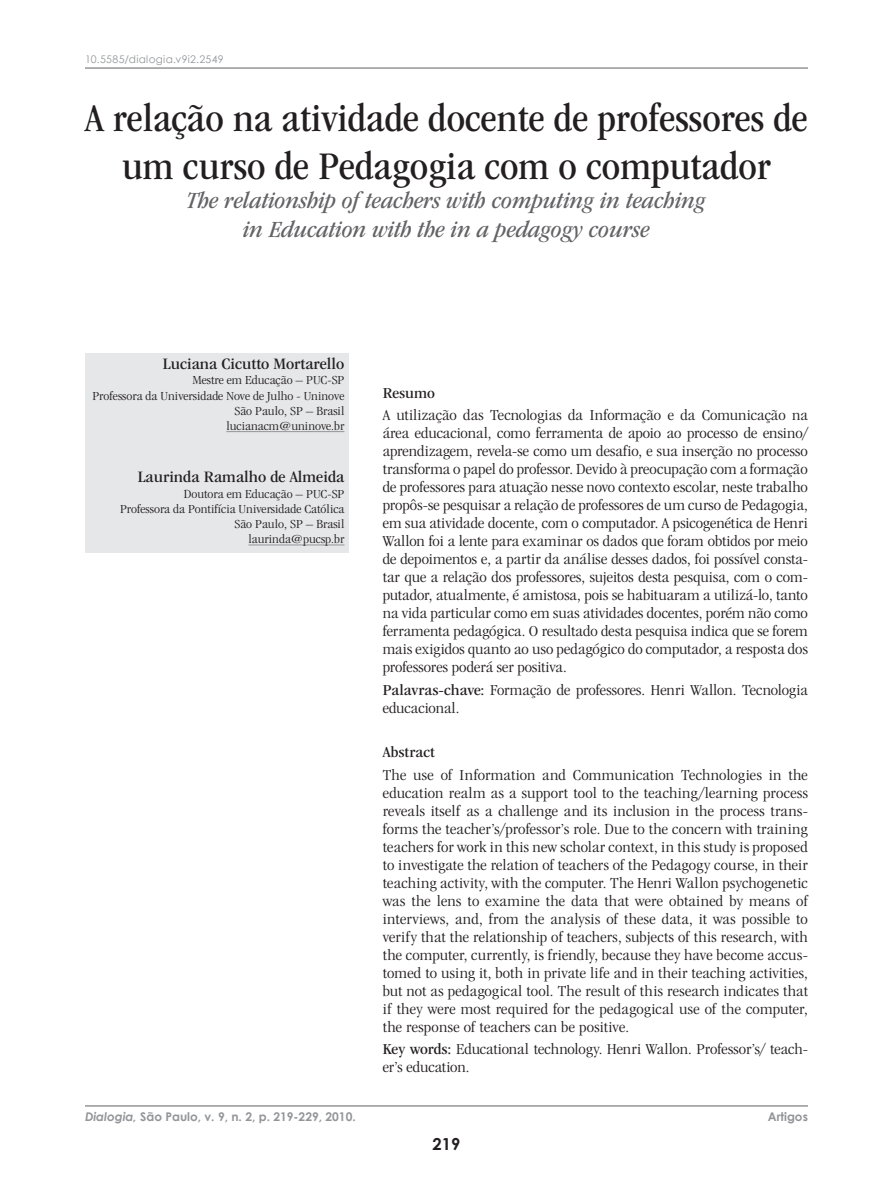
<style>
.page{position:relative;width:893px;height:1191px;background:#fff}
.page>*{position:absolute;margin:0;border:0;box-sizing:border-box;transform-origin:0 0}
.Di_Titulo{font:condensed 40.5px/48.6px "ITC Garamond Std";color:#231f20;text-align:center;scale:1.1 1}
.Di_Titulo_ingles{font:italic condensed 24px/28.8px "ITC Garamond Std";color:#636366;text-align:center;scale:1.1 1}
.Di_Autor{font:condensed 16.5px "ITC Garamond Std";color:#231f20;scale:1.2 1}
.Di_zx_Numero_da_pagi{font:700 16.5px "Century Gothic";color:#231f20}
.Di_a_Resumo{font:300 condensed 15.75px/18px "ITC Garamond Std";letter-spacing:.005em;color:#231f20;text-align:justify;scale:1.2 1}
.Di_a_Resumo-2{font:condensed 15.75px "ITC Garamond Std";letter-spacing:.005em;color:#231f20;scale:1.2 1}
.Di_Autor_creditos{font:300 condensed 12.75px "ITC Garamond Std";color:#231f20;scale:1.2 1}
.Di_zx_Paginadores{font:700 12px "Century Gothic";color:#939598}
.Di_zx_Paginadores-2{font:10.5px "Century Gothic";letter-spacing:.03em;color:#939598}
.s1{font-weight:400}
.s2{font-style:italic}
</style>
<div class="page">
<hr style="left:85px;top:67px;width:723px;height:2px;background:#939598">
<hr style="left:85px;top:1105px;width:723px;height:1px;background:#939598">
<div style="left:85px;top:353px;width:264px;height:199px;background:#e6e7e9"></div>
<hr style="left:226px;top:431px;width:118px;height:1px;background:#939598">
<hr style="left:248px;top:544px;width:96px;height:1px;background:#939598">
<p class="Di_zx_Paginadores-2" style="left:85px;top:53px;width:140px">10.5585/dialogia.v9i2.2549</p>
<p class="Di_Titulo" style="left:85px;top:94px;width:658px">A relação na atividade docente de professores de um curso de Pedagogia com o computador</p>
<p class="Di_Titulo_ingles" style="left:187px;top:186px;width:473px">The relationship of teachers with computing in teaching in Education with the in a pedagogy course</p>
<p class="Di_Autor" style="left:163px;top:354px;width:153px">Luciana Cicutto Mortarello</p>
<p class="Di_Autor_creditos" style="left:192px;top:373px;width:128px">Mestre em Educação – PUC-SP</p>
<p class="Di_Autor_creditos" style="left:93px;top:388px;width:211px">Professora da Universidade Nove de Julho - Uninove</p>
<p class="Di_Autor_creditos" style="left:234px;top:404px;width:93px">São Paulo, SP – Brasil</p>
<p class="Di_Autor_creditos" style="left:226px;top:419px;width:100px">lucianacm@uninove.br</p>
<p class="Di_Autor" style="left:138px;top:468px;width:174px">Laurinda Ramalho de Almeida</p>
<p class="Di_Autor_creditos" style="left:184px;top:486px;width:135px">Doutora em Educação – PUC-SP</p>
<p class="Di_Autor_creditos" style="left:120px;top:502px;width:188px">Professora da Pontifícia Universidade Católica</p>
<p class="Di_Autor_creditos" style="left:234px;top:517px;width:93px">São Paulo, SP – Brasil</p>
<p class="Di_Autor_creditos" style="left:248px;top:532px;width:81px">laurinda@pucsp.br</p>
<p class="Di_a_Resumo-2" style="left:383px;top:384px;width:45px">Resumo</p>
<p class="Di_a_Resumo" style="left:383px;top:406px;width:356px">A utilização das Tecnologias da Informação e da Comunicação na área educacional, como ferramenta de apoio ao processo de ensino/ aprendizagem, revela-se como um desafio, e sua inserção no processo transforma o papel do professor. Devido à preocupação com a formação de professores para atuação nesse novo contexto escolar, neste trabalho propôs-se pesquisar a relação de professores de um curso de Pedagogia, em sua atividade docente, com o computador. A psicogenética de Henri Wallon foi a lente para examinar os dados que foram obtidos por meio de depoimentos e, a partir da análise desses dados, foi possível consta&shy;tar que a relação dos professores, sujeitos desta pesquisa, com o com&shy;putador, atualmente, é amistosa, pois se habituaram a utilizá-lo, tanto na vida particular como em suas atividades docentes, porém não como ferramenta pedagógica. O resultado desta pesquisa indica que se forem mais exigidos quanto ao uso pedagógico do computador, a resposta dos professores poderá ser positiva.</p>
<p class="Di_a_Resumo" style="left:383px;top:681px;width:356px"><span class="s1">Palavras-chave:</span> Formação de professores. Henri Wallon. Tecnologia educacional.</p>
<p class="Di_a_Resumo-2" style="left:383px;top:743px;width:45px">Abstract</p>
<p class="Di_a_Resumo" style="left:383px;top:765px;width:356px">The use of Information and Communication Technologies in the education realm as a support tool to the teaching/learning process reveals itself as a challenge and its inclusion in the process trans&shy;forms the teacher’s/professor’s role. Due to the concern with training teachers for work in this new scholar context, in this study is proposed to investigate the relation of teachers of the Pedagogy course, in their teaching activity, with the computer. The Henri Wallon psychogenetic was the lens to examine the data that were obtained by means of interviews, and, from the analysis of these data, it was possible to verify that the relationship of teachers, subjects of this research, with the computer, currently, is friendly, because they have become accus&shy;tomed to using it, both in private life and in their teaching activities, but not as pedagogical tool. The result of this research indicates that if they were most required for the pedagogical use of the computer, the response of teachers can be positive.</p>
<p class="Di_a_Resumo" style="left:383px;top:1040px;width:356px"><span class="s1">Key words:</span> Educational technology. Henri Wallon. Professor’s/ teach&shy;er’s education.</p>
<p class="Di_zx_Paginadores" style="left:85px;top:1109px;width:272px"><span class="s2">Dialogia,</span> São Paulo, v. 9, n. 2, p. 219-229, 2010.</p>
<p class="Di_zx_Paginadores" style="left:768px;top:1109px;width:42px">Artigos</p>
<p class="Di_zx_Numero_da_pagi" style="left:433px;top:1133px;width:29px">219</p>
</div>
